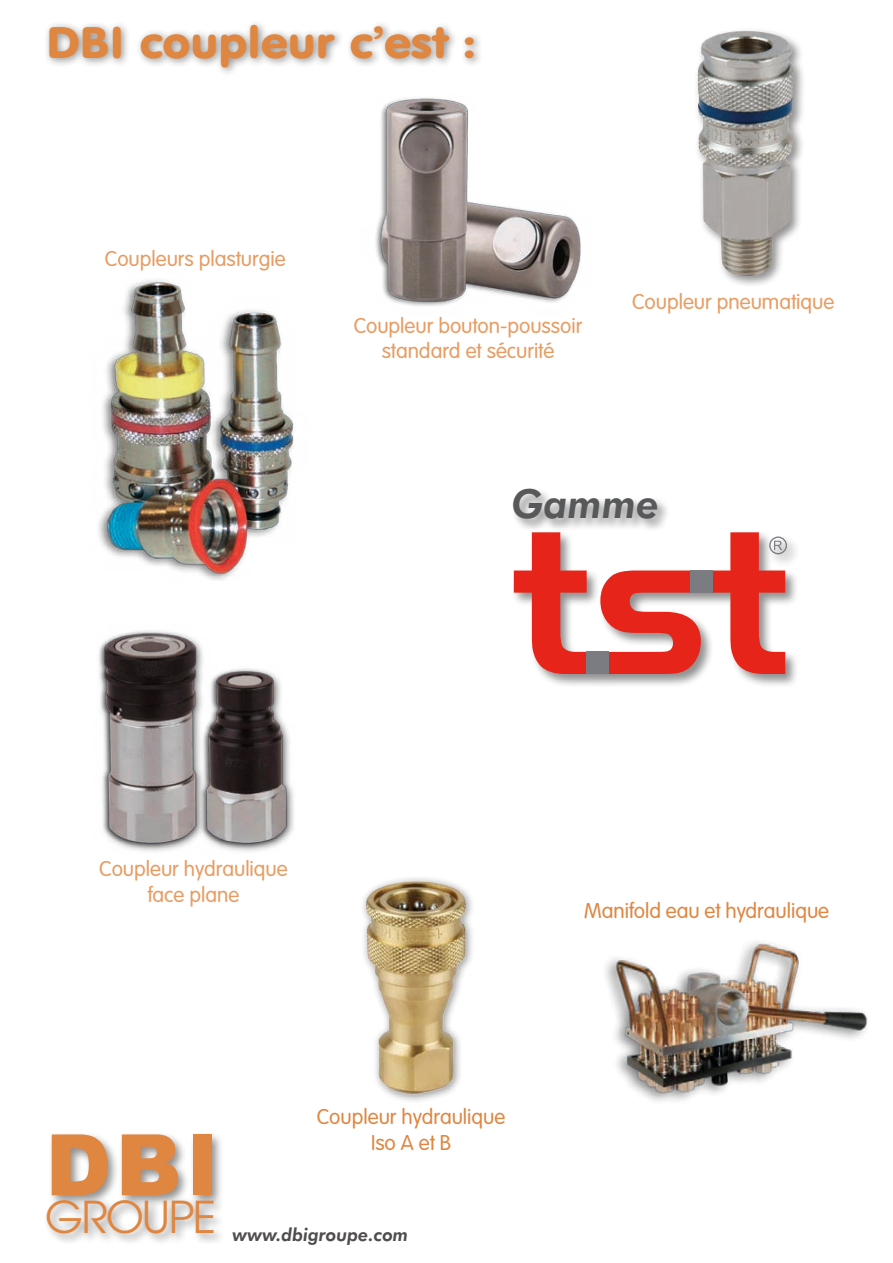
<style>
.page{position:relative;width:893px;height:1263px;background:#fff}
.page>*{position:absolute;margin:0;border:0;box-sizing:border-box;transform-origin:0 0}
.t1{font:900 84.9px "Arial";color:#df8641}
.t2{font:48.45px "Avant Garde Gothic Itc T";letter-spacing:-.04em;color:#df8641}
.t3{font:43.5px "VAG Rounded BT";color:#df8641;scale:1.11 1}
.t4{font:italic 800 40.2px "Futura BT";color:#57585a}
.t5{font:21px/25.2px "VAG Rounded Lt";color:#e79c62;text-align:center}
.t6{font:21px/25.2px "VAG Rounded Lt";color:#df8641;text-align:center}
.t7{font:italic 800 18px "Futura BT";color:#231f20}
</style>
<div class="page">
<div style="left:511px;top:487px;width:290px;height:201px;background:#231f20;opacity:.5"></div>
<svg style="left:514px;top:532px;width:273px;height:142px"></svg>
<img style="left:98px;top:630px;width:196px;height:221px">
<img style="left:363px;top:878px;width:109px;height:223px">
<img style="left:98px;top:279px;width:196px;height:301px">
<div style="left:694px;top:27px;width:112px;height:261px;background:#231f20;opacity:.5"></div>
<img style="left:697px;top:30px;width:97px;height:247px">
<img style="left:375px;top:98px;width:206px;height:209px">
<div style="left:43px;top:1131px;width:183px;height:114px;background:#231f20;opacity:.5"></div>
<div style="left:43px;top:19px;width:440px;height:58px;background:#231f20;opacity:.5"></div>
<img style="left:605px;top:941px;width:263px;height:160px">
<h3 class="t3" style="left:46px;top:15px;width:388px">DBI coupleur c’est :</h3>
<p class="t5" style="left:105px;top:246px;width:182px">Coupleurs plasturgie</p>
<p class="t5" style="left:354px;top:313px;width:230px">Coupleur bouton-poussoir standard et sécurité</p>
<p class="t5" style="left:632px;top:289px;width:204px">Coupleur pneumatique</p>
<h3 class="t4" style="left:511px;top:479px;width:149px">Gamme</h3>
<p class="t5" style="left:99px;top:856px;width:190px">Coupleur hydraulique face plane</p>
<p class="t6" style="left:584px;top:898px;width:246px">Manifold eau et hydraulique</p>
<h1 class="t1" style="left:45px;top:1103px;width:175px">DBI</h1>
<h2 class="t2" style="left:45px;top:1188px;width:172px">GROUPE</h2>
<p class="t6" style="left:317px;top:1104px;width:190px">Coupleur hydraulique<br>Iso A et B</p>
<p class="t7" style="left:232px;top:1224px;width:177px">www.dbigroupe.com</p>
</div>
